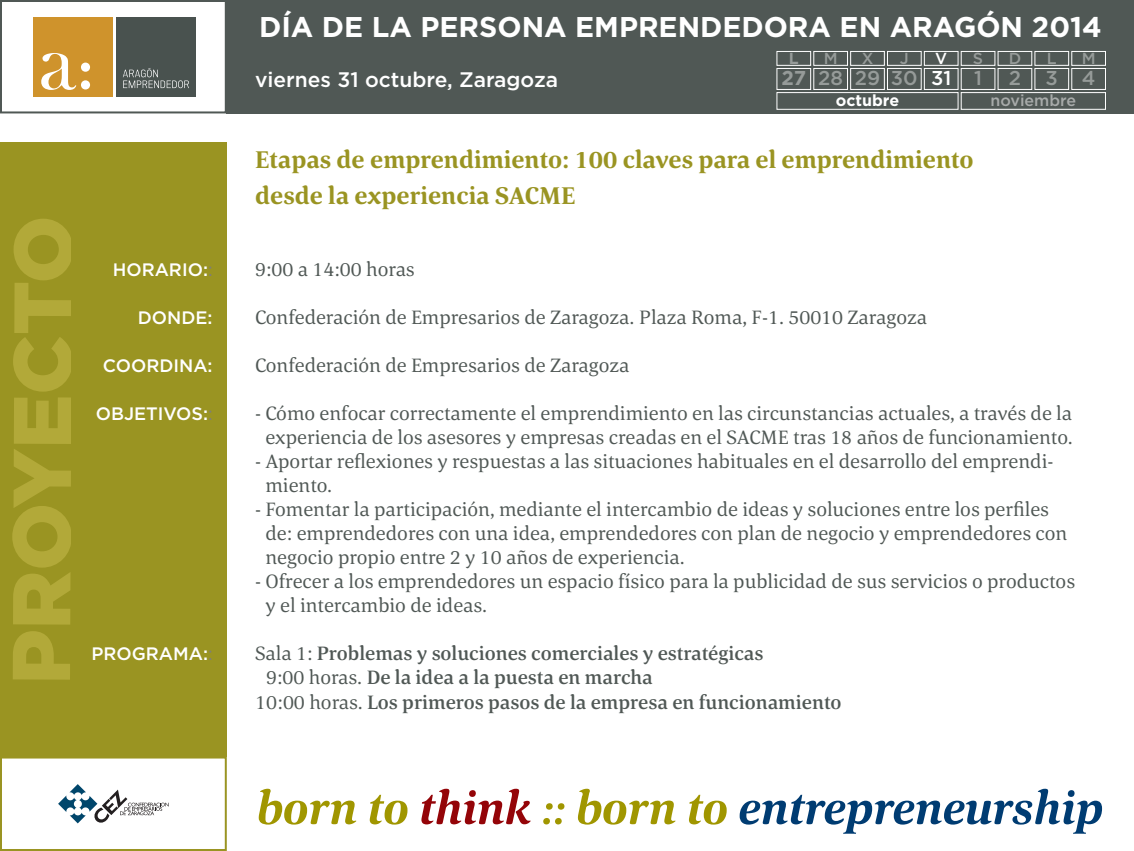
<style>
.page{position:relative;width:1134px;height:851px;background:#fff}
.page>*{position:absolute;margin:0;border:0;box-sizing:border-box;transform-origin:0 0}
.t1{font:700 28.5px "Gotham";color:#fff}
.t2{font:700 25px/36px "Corda";color:#9a9422}
.t3{font:500 21px "Gotham";color:#fff}
.t4{font:20px/24px "Corda";color:#505855}
.t5{font:500 20px/24px "Corda";color:#505855}
.t6{font:500 20px "Gotham";color:#969b99}
.t7{font:500 18px "Gotham";color:#fff}
.t8{font:500 16px "Gotham";color:#a8abaa}
.t9{font:500 16px "Gotham";color:#969b99}
.t10{font:700 16px "Gotham";color:#fff}
.t11{font:700 16px "Gotham";color:#969b99}
.t12{font:500 16px "Gotham";color:#fff}
.s1{font-weight:400;color:#7d7d7d}
.s2{font-weight:700}
.s3{color:#fff}
.s4{font-weight:400}
.s5{font-weight:400;color:#fff}
</style>
<div class="page">
<div style="left:0;top:756px;width:227px;height:94px;border:2px solid #9a9422"></div>
<div style="left:0;top:142px;width:227px;height:614px;background:#9a9422"></div>
<div style="left:227px;top:0;width:907px;height:113px;background:#505855"></div>
<div style="left:0;top:0;width:227px;height:113px;border:2px solid #505855"></div>
<div style="left:33px;top:17px;width:80px;height:80px;background:#cf932c"></div>
<div style="left:116px;top:17px;width:80px;height:80px;background:#49524f"></div>
<svg style="left:123px;top:68px;width:66px;height:20px"></svg>
<svg style="left:41px;top:53px;width:49px;height:37px"></svg>
<svg style="left:259px;top:788px;width:97px;height:36px"></svg>
<svg style="left:370px;top:794px;width:37px;height:30px"></svg>
<svg style="left:421px;top:788px;width:110px;height:36px"></svg>
<svg style="left:543px;top:803px;width:21px;height:21px"></svg>
<svg style="left:578px;top:788px;width:97px;height:36px"></svg>
<svg style="left:689px;top:794px;width:38px;height:30px"></svg>
<svg style="left:740px;top:788px;width:362px;height:45px"></svg>
<svg style="left:58px;top:784px;width:111px;height:39px"></svg>
<svg style="left:13px;top:631px;width:57px;height:48px"></svg>
<svg style="left:12px;top:397px;width:59px;height:227px"></svg>
<svg style="left:13px;top:219px;width:58px;height:172px"></svg>
<div style="left:777px;top:51px;width:34px;height:14px;border:1px solid #fff"></div>
<div style="left:814px;top:51px;width:34px;height:14px;border:1px solid #fff"></div>
<div style="left:850px;top:51px;width:34px;height:14px;border:1px solid #fff"></div>
<div style="left:887px;top:51px;width:34px;height:14px;border:1px solid #fff"></div>
<div style="left:924px;top:51px;width:34px;height:14px;border:1px solid #fff"></div>
<div style="left:961px;top:51px;width:34px;height:14px;border:1px solid #fff"></div>
<div style="left:998px;top:51px;width:34px;height:14px;border:1px solid #fff"></div>
<div style="left:1035px;top:51px;width:34px;height:14px;border:1px solid #fff"></div>
<div style="left:1071px;top:51px;width:35px;height:14px;border:1px solid #fff"></div>
<div style="left:777px;top:68px;width:34px;height:22px;border:1px solid #fff"></div>
<div style="left:814px;top:68px;width:34px;height:22px;border:1px solid #fff"></div>
<div style="left:850px;top:68px;width:34px;height:22px;border:1px solid #fff"></div>
<div style="left:887px;top:68px;width:34px;height:22px;border:1px solid #fff"></div>
<div style="left:924px;top:68px;width:34px;height:22px;border:1px solid #fff"></div>
<div style="left:961px;top:68px;width:34px;height:22px;border:1px solid #fff"></div>
<div style="left:998px;top:68px;width:34px;height:22px;border:1px solid #fff"></div>
<div style="left:1035px;top:68px;width:34px;height:22px;border:1px solid #fff"></div>
<div style="left:1071px;top:68px;width:35px;height:22px;border:1px solid #fff"></div>
<div style="left:777px;top:92px;width:181px;height:17px;border:1px solid #fff"></div>
<div style="left:961px;top:92px;width:145px;height:17px;border:1px solid #fff"></div>
<p class="t7" style="left:113px;top:259px;width:101px">HORARIO:<span class="s1">:</span></p>
<p class="t7" style="left:138px;top:307px;width:76px">DONDE:</p>
<p class="t7" style="left:103px;top:355px;width:111px">COORDINA:</p>
<p class="t7" style="left:96px;top:403px;width:118px">OBJETIVOS:<span class="s1">:</span></p>
<p class="t7" style="left:92px;top:643px;width:123px">PROGRAMA:<span class="s1">:</span></p>
<h1 class="t1" style="left:259px;top:10px;width:844px">DÍA DE LA PERSONA EMPRENDEDORA EN ARAGÓN 2014</h1>
<p class="t3" style="left:255px;top:67px;width:304px">viernes 31 octubre, Zaragoza</p>
<p class="t11" style="left:789px;top:49px;width:11px">L</p>
<p class="t9" style="left:824px;top:49px;width:15px">M</p>
<p class="t9" style="left:862px;top:49px;width:13px">X</p>
<p class="t9" style="left:900px;top:49px;width:10px">J</p>
<p class="t12" style="left:935px;top:49px;width:13px">V</p>
<p class="t9" style="left:973px;top:49px;width:12px">S</p>
<p class="t9" style="left:1009px;top:49px;width:14px">D</p>
<p class="t9" style="left:1047px;top:49px;width:11px">L</p>
<p class="t9" style="left:1082px;top:49px;width:15px">M</p>
<p class="t6" style="left:781px;top:66px;width:202px"><span class="s2">27</span> 28 29 30 <span class="s3">31</span> 1</p>
<p class="t6" style="left:1009px;top:66px;width:88px">234</p>
<p class="t10" style="left:836px;top:91px;width:65px">octubre</p>
<p class="t8" style="left:990px;top:91px;width:87px">noviembre</p>
<p class="t2" style="left:255px;top:141px;width:720px">Etapas de emprendimiento: 100 claves para el emprendimiento desde la experiencia SACME</p>
<p class="t4" style="left:255px;top:257px;width:161px">9:00 a 14:00 horas</p>
<p class="t4" style="left:255px;top:305px;width:673px">Confederación de Empresarios de Zaragoza. Plaza Roma, F-1. 50010 Zaragoza</p>
<p class="t4" style="left:255px;top:353px;width:376px">Confederación de Empresarios de Zaragoza</p>
<p class="t4" style="left:255px;top:401px;width:819px;text-align:center">- Cómo enfocar correctamente el emprendimiento en las circunstancias actuales, a través de la experiencia de los asesores y empresas creadas en el SACME tras 18 años de funcionamiento.</p>
<p class="t4" style="left:265px;top:449px;width:789px;text-indent:-10px">- Aportar reflexiones y respuestas a las situaciones habituales en el desarrollo del emprendi&shy;miento.</p>
<p class="t4" style="left:265px;top:497px;width:803px;text-indent:-10px">- Fomentar la participación, mediante el intercambio de ideas y soluciones entre los perfiles de: emprendedores con una idea, emprendedores con plan de negocio y emprendedores con negocio propio entre 2 y 10 años de experiencia.</p>
<p class="t4" style="left:265px;top:569px;width:811px;text-indent:-10px">- Ofrecer a los emprendedores un espacio físico para la publicidad de sus servicios o productos y el intercambio de ideas.</p>
<p class="t5" style="left:255px;top:641px;width:588px"><span class="s4">Sala 1:</span> Problemas y soluciones comerciales y estratégicas<br><span class="s5">0</span><span class="s4">9:00 horas.</span> De la idea a la puesta en marcha<br><span class="s4">10:00 horas.</span> Los primeros pasos de la empresa en funcionamiento</p>
</div>
